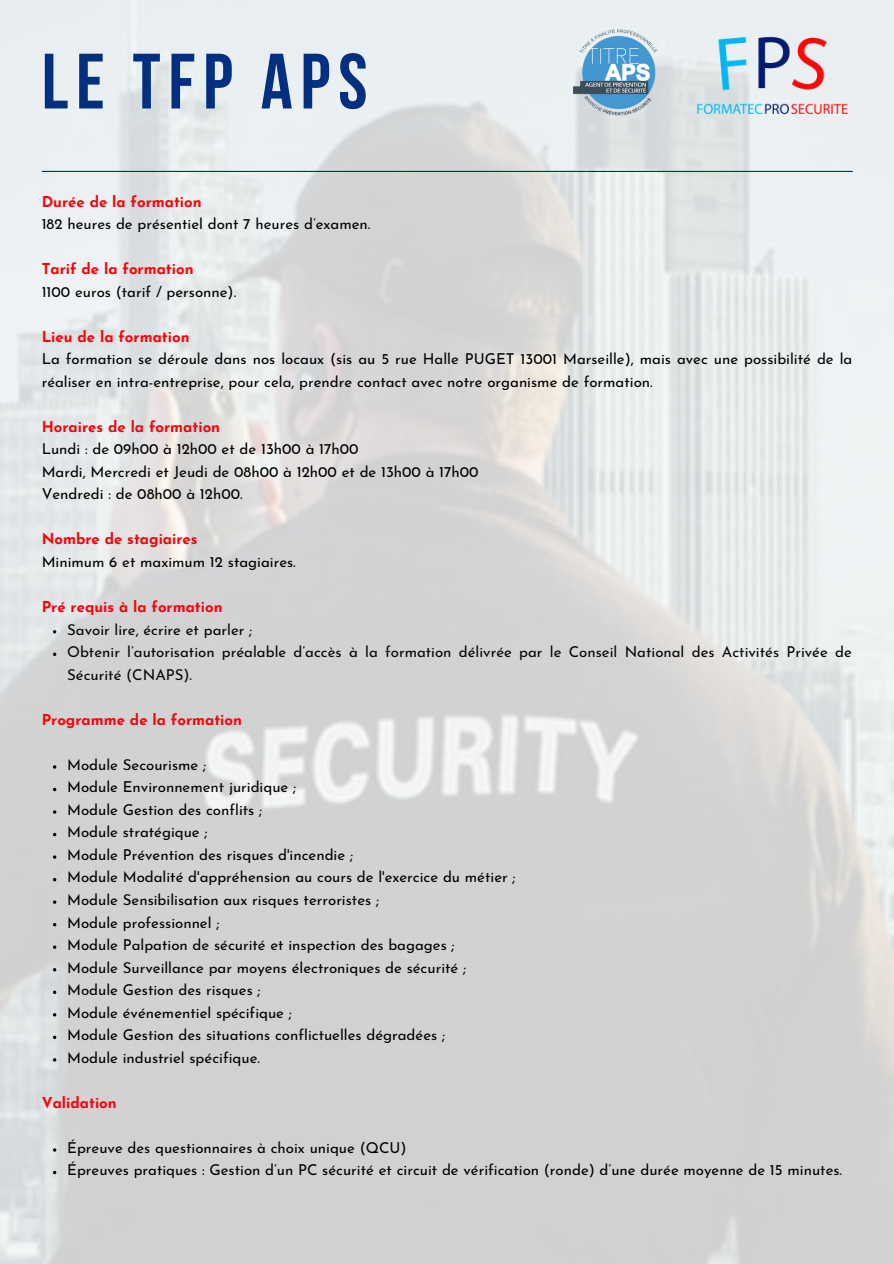
<style>
.page{position:relative;width:894px;height:1264px;background:#fff}
.page>*{position:absolute;margin:0;border:0;box-sizing:border-box;transform-origin:0 0}
.t1{font:700 78.15px "Bebas Neue";letter-spacing:.1em;color:#022f7f}
.t2{font:15px/22.5px "Josefin Sans";color:#000}
.t3{font:700 15px "Josefin Sans";color:#f60409}
.t4{font:15px/22.5px "Josefin Sans";color:#050505}
</style>
<div class="page">
<img style="left:0;top:0;width:893px;height:1263px">
<hr style="left:42px;top:171px;width:810px;height:1px;background:#022f7f">
<svg style="left:53px;top:652px;width:3px;height:4px"></svg>
<svg style="left:53px;top:787px;width:3px;height:4px"></svg>
<svg style="left:53px;top:832px;width:3px;height:4px"></svg>
<svg style="left:53px;top:1035px;width:3px;height:4px"></svg>
<svg style="left:53px;top:1170px;width:3px;height:4px"></svg>
<img style="left:668px;top:24px;width:206px;height:123px">
<img style="left:568px;top:24px;width:99px;height:99px">
<p class="t1" style="left:42px;top:50px;width:327px">LE TFP APS</p>
<p class="t3" style="left:42px;top:195px;width:161px">Durée de la formation</p>
<p class="t2" style="left:42px;top:214px;width:330px">182 heures de présentiel dont 7 heures d’examen.</p>
<p class="t3" style="left:42px;top:263px;width:153px">Tarif de la formation</p>
<p class="t2" style="left:42px;top:282px;width:196px">1100 euros (tarif / personne).</p>
<p class="t3" style="left:42px;top:330px;width:149px">Lieu de la formation</p>
<p class="t2" style="left:42px;top:349px;width:811px">La formation se déroule dans nos locaux (sis au 5 rue Halle PUGET 13001 Marseille), mais avec une possibilité de la réaliser en intra-entreprise, pour cela, prendre contact avec notre organisme de formation.</p>
<p class="t3" style="left:42px;top:420px;width:180px">Horaires de la formation</p>
<p class="t2" style="left:42px;top:439px;width:318px">Lundi : de 09h00 à 12h00 et de 13h00 à 17h00</p>
<p class="t2" style="left:42px;top:462px;width:438px">Mardi, Mercredi et Jeudi de 08h00 à 12h00 et de 13h00 à 17h00</p>
<p class="t2" style="left:42px;top:484px;width:202px">Vendredi : de 08h00 à 12h00.</p>
<p class="t3" style="left:42px;top:533px;width:157px">Nombre de stagiaires</p>
<p class="t2" style="left:42px;top:552px;width:255px">Minimum 6 et maximum 12 stagiaires.</p>
<p class="t3" style="left:42px;top:601px;width:182px">Pré requis à la formation</p>
<p class="t4" style="left:67px;top:619px;width:186px">Savoir lire, écrire et parler ;</p>
<p class="t4" style="left:67px;top:642px;width:786px">Obtenir l’autorisation préalable d’accès à la formation délivrée par le Conseil National des Activités Privée de<br>Sécurité (CNAPS).</p>
<p class="t3" style="left:42px;top:713px;width:202px">Programme de la formation</p>
<p class="t2" style="left:67px;top:754px;width:140px">Module Secourisme ;</p>
<p class="t2" style="left:67px;top:777px;width:230px">Module Environnement juridique ;</p>
<p class="t2" style="left:67px;top:799px;width:196px">Module Gestion des conflits ;</p>
<p class="t2" style="left:67px;top:822px;width:142px">Module stratégique ;</p>
<p class="t2" style="left:67px;top:844px;width:287px">Module Prévention des risques d'incendie ;</p>
<p class="t2" style="left:67px;top:867px;width:450px">Module Modalité d'appréhension au cours de l'exercice du métier ;</p>
<p class="t2" style="left:67px;top:890px;width:313px">Module Sensibilisation aux risques terroristes ;</p>
<p class="t2" style="left:67px;top:912px;width:154px">Module professionnel ;</p>
<p class="t2" style="left:67px;top:935px;width:389px">Module Palpation de sécurité et inspection des bagages ;</p>
<p class="t2" style="left:67px;top:957px;width:400px">Module Surveillance par moyens électroniques de sécurité ;</p>
<p class="t2" style="left:67px;top:980px;width:195px">Module Gestion des risques ;</p>
<p class="t2" style="left:67px;top:1002px;width:226px">Module événementiel spécifique ;</p>
<p class="t2" style="left:67px;top:1025px;width:379px">Module Gestion des situations conflictuelles dégradées ;</p>
<p class="t2" style="left:67px;top:1047px;width:194px">Module industriel spécifique.</p>
<p class="t3" style="left:42px;top:1096px;width:77px">Validation</p>
<p class="t2" style="left:67px;top:1137px;width:341px">Épreuve des questionnaires à choix unique (QCU)</p>
<p class="t2" style="left:67px;top:1160px;width:776px">Épreuves pratiques : Gestion d’un PC sécurité et circuit de vérification (ronde) d’une durée moyenne de 15 minutes.</p>
</div>
